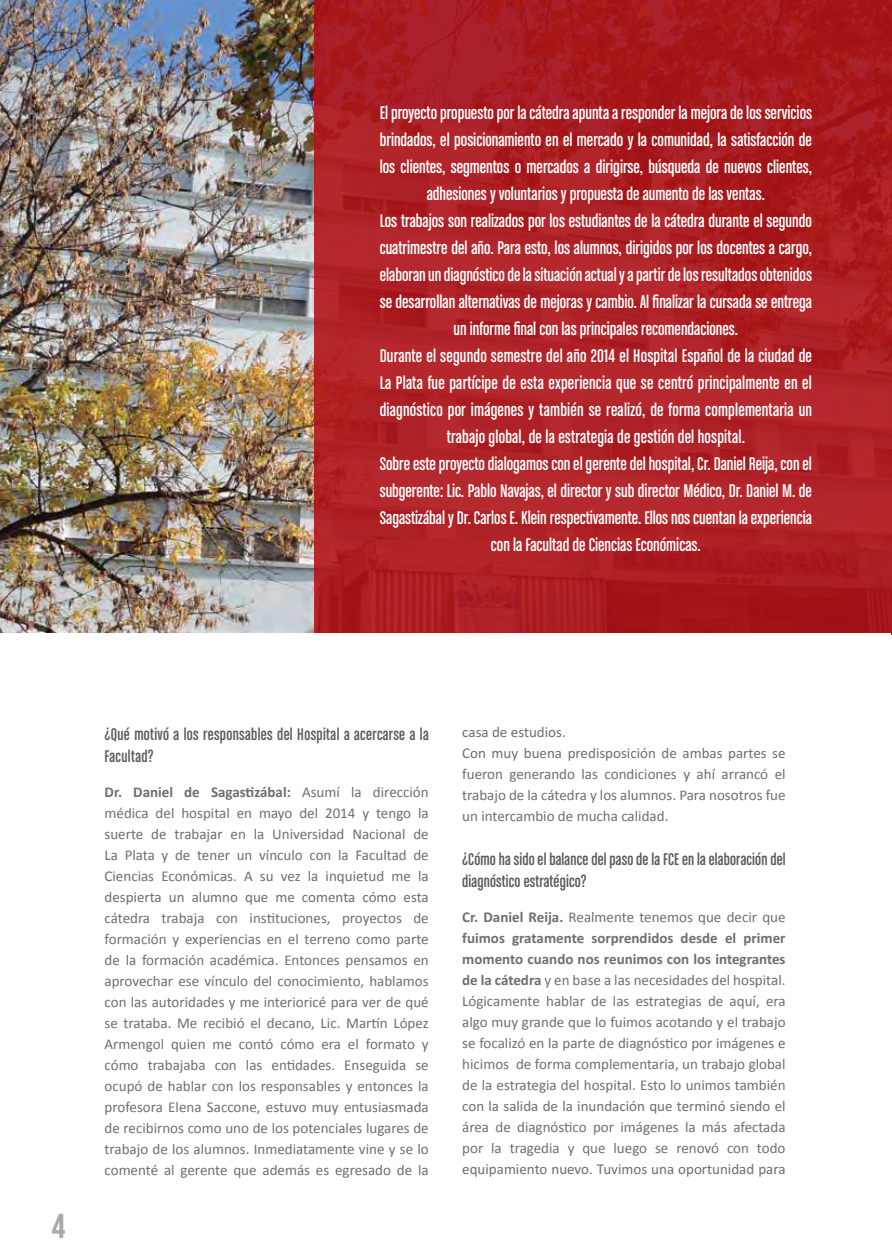
<style>
.page{position:relative;width:892px;height:1260px;background:#fff}
.page>*{position:absolute;margin:0;border:0;box-sizing:border-box;transform-origin:0 0}
.t1{font:34.5px "Bebas Neue";color:#a7a9ac}
.t2{font:19.5px/27px "Chalet Comprime Cologne Sixty";color:#fff;text-align:center}
.t3{font:18px/22.5px "Chalet Comprime Cologne Sixty";letter-spacing:.01em;color:#58595b}
.t4{font:15px/21px "Calibri";color:#6d6e71;text-align:justify}
.t5{font:15px/21px "Calibri 2";color:#6d6e71}
.t6{font:15px/21px "Calibri Bold 2";color:#6d6e71}
.s1{font-weight:700}
.s2{font-family:"Calibri Bold 2"}
</style>
<div class="page">
<img style="left:891px;top:0;width:1px;height:635px">
<img style="left:0;top:0;width:314px;height:633px">
<svg style="left:314px;top:0;width:577px;height:633px;background:#ac1f23"></svg>
<p class="t2" style="left:379px;top:99px;width:434px">El proyecto propuesto por la cátedra apunta a responder la mejora de los servicios brindados, el posicionamiento en el mercado y la comunidad, la satisfacción de los clientes, segmentos o mercados a dirigirse, búsqueda de nuevos clientes, adhesiones y voluntarios y propuesta de aumento de las ventas.<br>Los trabajos son realizados por los estudiantes de la cátedra durante el segundo cuatrimestre del año. Para esto, los alumnos, dirigidos por los docentes a cargo, elaboran un diagnóstico de la situación actual y a partir de los resultados obtenidos se desarrollan alternativas de mejoras y cambio. Al finalizar la cursada se entrega un informe final con las principales recomendaciones.<br>Durante el segundo semestre del año 2014 el Hospital Español de la ciudad de La Plata fue partícipe de esta experiencia que se centró principalmente en el diagnóstico por imágenes y también se realizó, de forma complementaria un trabajo global, de la estrategia de gestión del hospital.<br>Sobre este proyecto dialogamos con el gerente del hospital, Cr. Daniel Reija, con el subgerente: Lic. Pablo Navajas, el director y sub director Médico, Dr. Daniel M. de Sagastizábal y Dr. Carlos E. Klein respectivamente. Ellos nos cuentan la experiencia con la Facultad de Ciencias Económicas.</p>
<h1 class="t1" style="left:52px;top:1207px;width:15px">4</h1>
<p class="t3" style="left:104px;top:722px;width:325px">¿Qué motivó a los responsables del Hospital a acercarse a la<br>Facultad?</p>
<p class="t4" style="left:104px;top:781px;width:326px"><span class="s1">Dr. Daniel de Sagastizábal:</span> Asumí la dirección médica del hospital en mayo del 2014 y tengo la suerte de trabajar en la Universidad Nacional de La Plata y de tener un vínculo con la Facultad de Ciencias Económicas. A su vez la inquietud me la</p>
<p class="t5" style="left:104px;top:886px;width:326px">despierta un alumno que me comenta cómo esta</p>
<p class="t4" style="left:104px;top:907px;width:326px">cátedra trabaja con instituciones, proyectos de formación y experiencias en el terreno como parte de la formación académica. Entonces pensamos en aprovechar ese vínculo del conocimiento, hablamos con las autoridades y me interioricé para ver de qué se trataba. Me recibió el decano, Lic. Martín López Armengol quien me contó cómo era el formato y cómo trabajaba con las entidades. Enseguida se ocupó de hablar con los responsables y entonces la profesora Elena Saccone, estuvo muy entusiasmada de recibirnos como uno de los potenciales lugares de trabajo de los alumnos. Inmediatamente vine y se lo comenté al gerente que además es egresado de la</p>
<p class="t5" style="left:462px;top:722px;width:325px">casa de estudios.<br>Con muy buena predisposición de ambas partes se</p>
<p class="t4" style="left:462px;top:764px;width:325px">fueron generando las condiciones y ahí arrancó el trabajo de la cátedra y los alumnos. Para nosotros fue un intercambio de mucha calidad.</p>
<p class="t3" style="left:462px;top:848px;width:325px">¿Cómo ha sido el balance del paso de la FCE en la elaboración del diagnóstico estratégico?</p>
<p class="t4" style="left:462px;top:906px;width:325px"><span class="s2">Cr. Daniel Reija.</span> Realmente tenemos que decir que</p>
<p class="t6" style="left:462px;top:927px;width:325px">fuimos gratamente sorprendidos desde el primer momento cuando nos reunimos con los integrantes</p>
<p class="t4" style="left:462px;top:969px;width:325px"><span class="s2">de la cátedra</span> y en base a las necesidades del hospital.<br>Lógicamente hablar de las estrategias de aquí, era algo muy grande que lo fuimos acotando y el trabajo se focalizó en la parte de diagnóstico por imágenes e hicimos de forma complementaria, un trabajo global de la estrategia del hospital. Esto lo unimos también</p>
<p class="t5" style="left:462px;top:1095px;width:325px">con la salida de la inundación que terminó siendo el</p>
<p class="t4" style="left:462px;top:1116px;width:325px">área de diagnóstico por imágenes la más afectada por la tragedia y que luego se renovó con todo</p>
<p class="t5" style="left:462px;top:1158px;width:325px">equipamiento nuevo. Tuvimos una oportunidad para</p>
</div>
